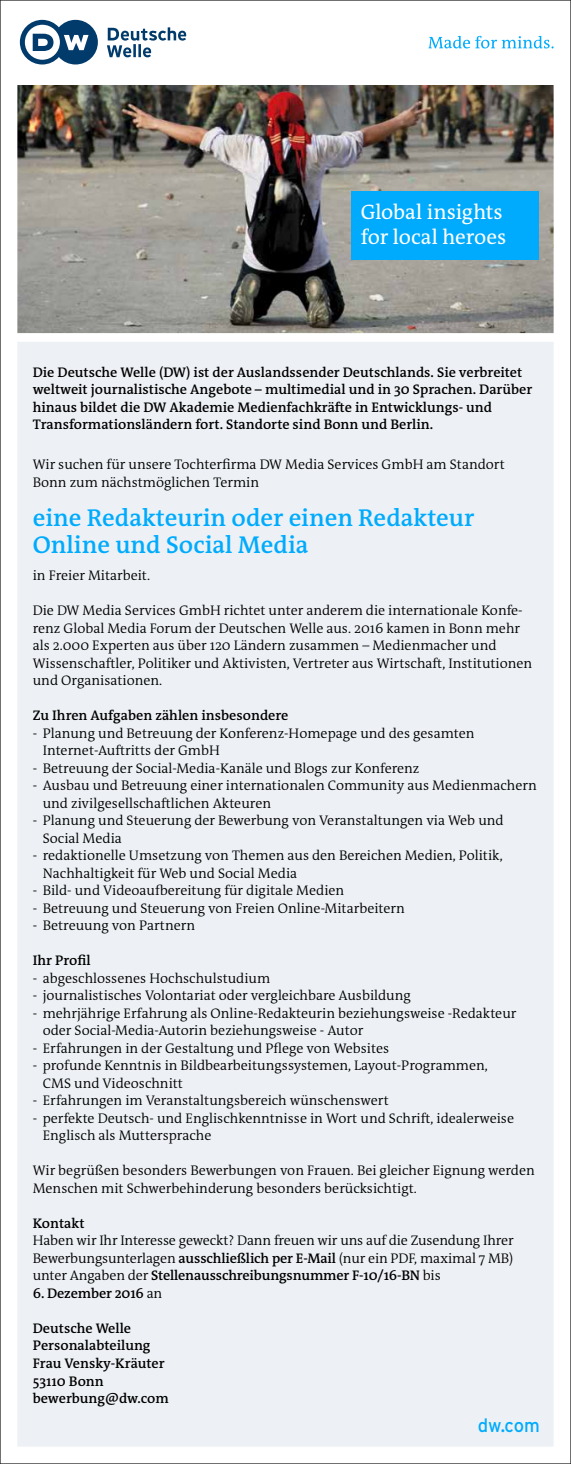
<style>
.page{position:relative;width:571px;height:1464px;background:#fff}
.page>*{position:absolute;margin:0;border:0;box-sizing:border-box;transform-origin:0 0}
.t1{font:600 24.5px/26.6px "DW The Antiqua B W6";color:#00abfd}
.t2{font:21px/25.2px "DW The Antiqua B W5 Plain";letter-spacing:-.005em;color:#fff}
.t3{font:18.9px "Interstate DW";color:#00abfd;scale:.96 1}
.t4{font:300 14px/17.5px "DW The Antiqua B W4";color:#000}
.t5{font:600 14px/17.5px "DW The Antiqua B W6";color:#000}
.s1{font-family:"DW The Antiqua B W6";font-weight:600}
.s2{font-family:"DW The Antiqua B W4";font-weight:300}
</style>
<div class="page">
<div style="left:0;top:0;width:570px;height:1463px;background:#edf1f5"></div>
<img style="left:18px;top:84px;width:534px;height:249px">
<div style="left:351px;top:191px;width:187px;height:68px;background:#00abfd"></div>
<div style="left:0;top:0;width:570px;height:1463px;border:17px solid #fff"></div>
<div style="left:0;top:0;width:570px;height:84px;background:#fff"></div>
<svg style="left:107px;top:27px;width:80px;height:30px"></svg>
<svg style="left:20px;top:20px;width:78px;height:44px"></svg>
<svg style="left:428px;top:36px;width:125px;height:12px"></svg>
<div style="left:14px;top:333px;width:541px;height:9px;background:#fff"></div>
<h2 class="t2" style="left:361px;top:200px;width:147px">Global insights for local heroes</h2>
<p class="t5" style="left:33px;top:363px;width:501px">Die Deutsche Welle (DW) ist der Auslandssender Deutschlands. Sie verbreitet weltweit journalistische Angebote – multimedial und in 30 Sprachen. Darüber hinaus bildet die DW Akademie Medienfachkräfte in Entwicklungs- und Transformationsländern fort. Standorte sind Bonn und Berlin.</p>
<p class="t4" style="left:33px;top:456px;width:473px">Wir suchen für unsere Tochterfirma DW Media Services GmbH am Standort<br>Bonn zum nächstmöglichen Termin</p>
<h1 class="t1" style="left:33px;top:504px;width:443px">eine Redakteurin oder einen Redakteur<br>Online und Social Media</h1>
<p class="t4" style="left:33px;top:567px;width:119px">in Freier Mitarbeit.</p>
<p class="t4" style="left:33px;top:602px;width:501px">Die DW Media Services GmbH richtet unter anderem die internationale Konfe&shy;renz Global Media Forum der Deutschen Welle aus. 2016 kamen in Bonn mehr als 2.000 Experten aus über 120 Ländern zusammen – Medienmacher und Wissenschaftler, Politiker und Aktivisten, Vertreter aus Wirtschaft, Institutionen und Organisationen.</p>
<p class="t5" style="left:33px;top:707px;width:257px">Zu Ihren Aufgaben zählen insbesondere</p>
<p class="t4" style="left:43px;top:724px;width:433px;text-indent:-10px">- Planung und Betreuung der Konferenz-Homepage und des gesamten<br>Internet-Auftritts der GmbH</p>
<p class="t4" style="left:33px;top:759px;width:388px">- Betreuung der Social-Media-Kanäle und Blogs zur Konferenz</p>
<p class="t4" style="left:43px;top:777px;width:495px;text-indent:-10px">- Ausbau und Betreuung einer internationalen Community aus Medienmachern und zivilgesellschaftlichen Akteuren</p>
<p class="t4" style="left:43px;top:812px;width:462px;text-indent:-10px">- Planung und Steuerung der Bewerbung von Veranstaltungen via Web und<br>Social Media</p>
<p class="t4" style="left:43px;top:847px;width:461px;text-indent:-10px">- redaktionelle Umsetzung von Themen aus den Bereichen Medien, Politik,<br>Nachhaltigkeit für Web und Social Media</p>
<p class="t4" style="left:33px;top:882px;width:313px">- Bild- und Videoaufbereitung für digitale Medien</p>
<p class="t4" style="left:33px;top:899px;width:373px">- Betreuung und Steuerung von Freien Online-Mitarbeitern</p>
<p class="t4" style="left:33px;top:917px;width:164px">- Betreuung von Partnern</p>
<p class="t5" style="left:33px;top:952px;width:59px">Ihr Profil</p>
<p class="t4" style="left:33px;top:969px;width:239px">- abgeschlossenes Hochschulstudium</p>
<p class="t4" style="left:33px;top:987px;width:379px">- journalistisches Volontariat oder vergleichbare Ausbildung</p>
<p class="t4" style="left:43px;top:1004px;width:475px;text-indent:-10px">- mehrjährige Erfahrung als Online-Redakteurin beziehungsweise -Redakteur oder Social-Media-Autorin beziehungsweise - Autor</p>
<p class="t4" style="left:33px;top:1039px;width:358px">- Erfahrungen in der Gestaltung und Pflege von Websites</p>
<p class="t4" style="left:43px;top:1057px;width:446px;text-indent:-10px">- profunde Kenntnis in Bildbearbeitungssystemen, Layout-Programmen,<br>CMS und Videoschnitt</p>
<p class="t4" style="left:33px;top:1092px;width:357px">- Erfahrungen im Veranstaltungsbereich wünschenswert</p>
<p class="t4" style="left:43px;top:1109px;width:472px;text-indent:-10px">- perfekte Deutsch- und Englischkenntnisse in Wort und Schrift, idealerweise<br>Englisch als Muttersprache</p>
<p class="t4" style="left:33px;top:1162px;width:503px">Wir begrüßen besonders Bewerbungen von Frauen. Bei gleicher Eignung werden<br>Menschen mit Schwerbehinderung besonders berücksichtigt.</p>
<p class="t5" style="left:33px;top:1214px;width:53px">Kontakt</p>
<p class="t4" style="left:33px;top:1232px;width:482px">Haben wir Ihr Interesse geweckt? Dann freuen wir uns auf die Zusendung Ihrer<br>Bewerbungsunterlagen <span class="s1">ausschließlich per E-Mail</span> (nur ein PDF, maximal 7 MB)</p>
<p class="t5" style="left:33px;top:1267px;width:409px"><span class="s2">unter Angaben der</span> Stellenausschreibungsnummer F-10/16-BN <span class="s2">bis</span></p>
<p class="t5" style="left:33px;top:1284px;width:131px">6. Dezember 2016 <span class="s2">an</span></p>
<p class="t5" style="left:33px;top:1319px;width:137px">Deutsche Welle<br>Personalabteilung<br>Frau Vensky-Kräuter<br>53110 Bonn bewerbung@dw.com</p>
<h3 class="t3" style="left:477px;top:1414px;width:66px">dw.com</h3>
</div>
